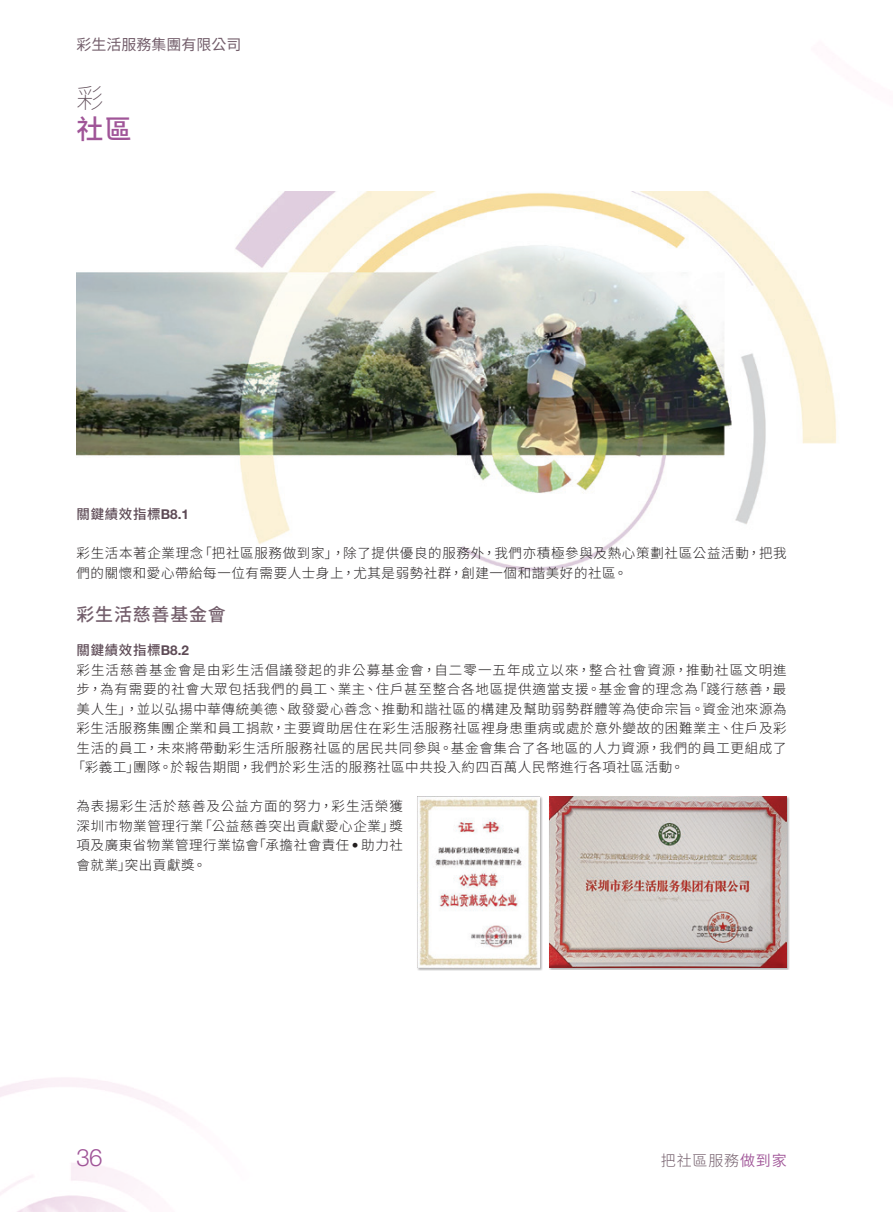
<style>
.page{position:relative;width:893px;height:1212px;background:#fff}
.page>*{position:absolute;margin:0;border:0;box-sizing:border-box;transform-origin:0 0}
.t1{font:500 27px "Source Han Sans TC";color:#a05598}
.t2{font:200 27px "Source Han Sans TC";color:#5d4a55}
.t3{font:300 24px "Helvetica Neue LT Std";color:#a05598}
.Heading_1{font:500 18px "Source Han Sans TC";letter-spacing:.045em;color:#735e6b}
.t4{font:15px "Source Han Sans TC";color:#735e6b}
.t5{font:300 15px "Source Han Sans TC";letter-spacing:.055em;color:#735e6b}
.Body_Text{font:300 13.5px/19.5px "Source Han Sans TC";letter-spacing:.05em;color:#231f20}
.Body_Text-2{font:300 13.5px "Source Han Sans TC";letter-spacing:.075em;color:#231f20}
.Heading_2{font:500 13.5px "Source Han Sans TC";letter-spacing:.05em;color:#5d4a55}
.s1{font-family:"Helvetica Neue LT Std";font-weight:700}
.s2{font-family:"Helvetica Neue LT Std"}
.s3{font-weight:400;color:#a05598}
</style>
<div class="page">
<img style="left:0;top:272px;width:790px;height:940px">
<img style="left:77px;top:191px;width:759px;height:383px">
<div style="left:548px;top:795px;width:241px;height:175px;background:#b9b8b9"></div>
<img style="left:549px;top:796px;width:238px;height:172px">
<div style="left:417px;top:795px;width:126px;height:176px;background:#231f20;opacity:.35"></div>
<img style="left:418px;top:796px;width:122px;height:172px">
<p class="t4" style="left:77px;top:36px;width:167px">彩生活服務集團有限公司</p>
<h1 class="t2" style="left:77px;top:82px;width:29px">彩</h1>
<h1 class="t1" style="left:77px;top:114px;width:57px">社區</h1>
<p class="Heading_2" style="left:77px;top:506px;width:114px">關鍵績效指標<span class="s1">B8.1</span></p>
<p class="Body_Text" style="left:77px;top:544px;width:712px">彩生活本著企業理念「把社區服務做到家」，除了提供優良的服務外，我們亦積極參與及熱心策劃社區公益活動，把我們的關懷和愛心帶給每一位有需要人士身上，尤其是弱勢社群，創建一個和諧美好的社區。</p>
<p class="Heading_1" style="left:77px;top:604px;width:151px">彩生活慈善基金會</p>
<p class="Heading_2" style="left:77px;top:643px;width:114px">關鍵績效指標<span class="s1">B8.2</span></p>
<p class="Body_Text-2" style="left:77px;top:662px;width:712px">彩生活慈善基金會是由彩生活倡議發起的非公募基金會，自二零一五年成立以來，整合社會資源，推動社區文明進</p>
<p class="Body_Text" style="left:77px;top:680px;width:711px">步，為有需要的社會大眾包括我們的員工、業主、住戶甚至整合各地區提供適當支援。基金會的理念為「踐行慈善，最</p>
<p class="Body_Text" style="left:77px;top:699px;width:712px">美人生」，並以弘揚中華傳統美德、啟發愛心善念、推動和諧社區的構建及幫助弱勢群體等為使命宗旨。資金池來源為</p>
<p class="Body_Text" style="left:77px;top:719px;width:712px">彩生活服務集團企業和員工捐款，主要資助居住在彩生活服務社區裡身患重病或處於意外變故的困難業主、住戶及彩</p>
<p class="Body_Text" style="left:77px;top:738px;width:712px">生活的員工，未來將帶動彩生活所服務社區的居民共同參與。基金會集合了各地區的人力資源，我們的員工更組成了</p>
<p class="Body_Text" style="left:72px;top:758px;width:614px">「彩義工」團隊。於報告期間，我們於彩生活的服務社區中共投入約四百萬人民幣進行各項社區活動。</p>
<p class="Body_Text" style="left:77px;top:797px;width:328px;text-align:justify">為表揚彩生活於慈善及公益方面的努力，彩生活榮獲深圳市物業管理行業「公益慈善突出貢獻愛心企業」獎項及廣東省物業管理行業協會「承擔社會責任 <span class="s2">•</span> 助力社會就業」突出貢獻獎。</p>
<h2 class="t3" style="left:77px;top:1142px;width:28px">36</h2>
<p class="t5" style="left:661px;top:1152px;width:127px">把社區服務<span class="s3">做到家</span></p>
</div>
